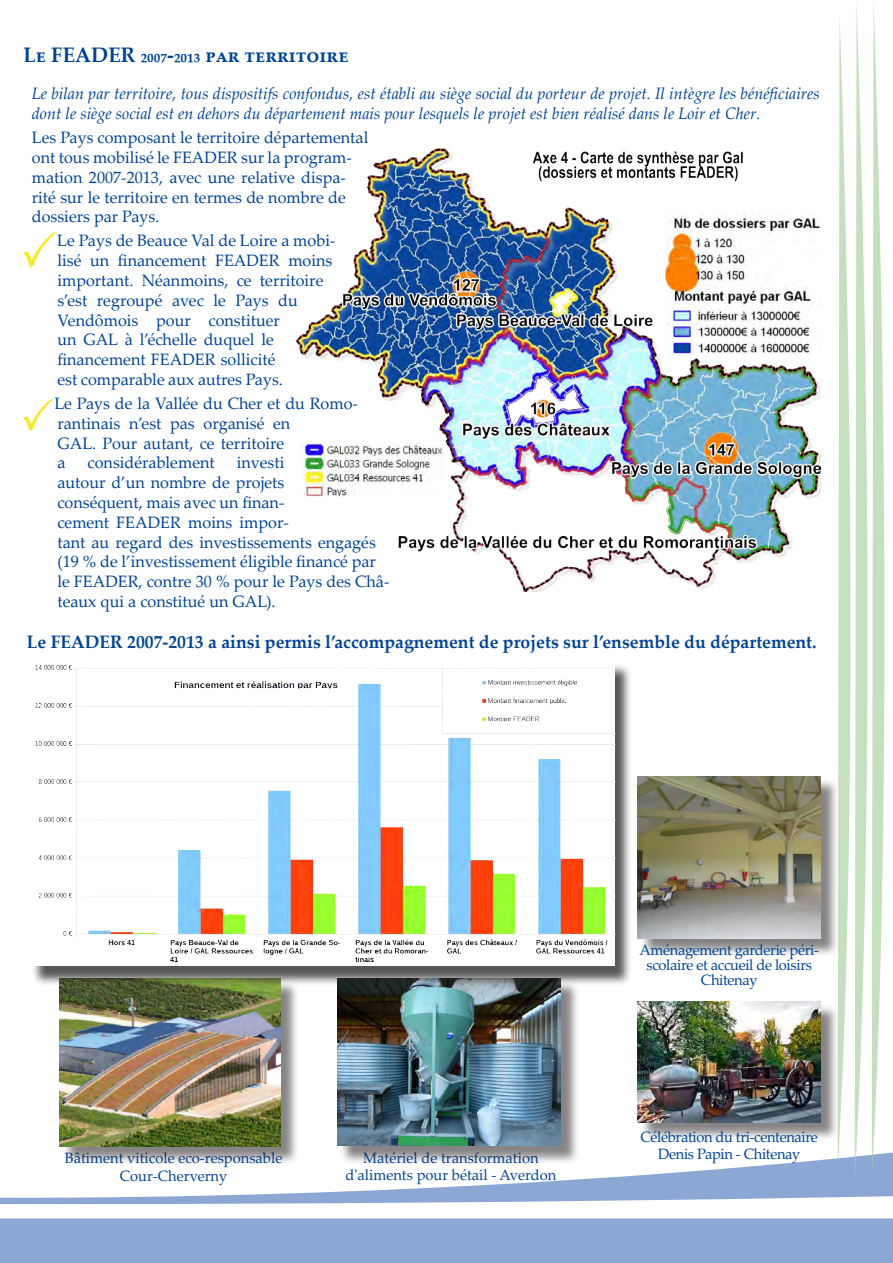
<style>
.page{position:relative;width:893px;height:1263px;background:#fff}
.page>*{position:absolute;margin:0;border:0;box-sizing:border-box;transform-origin:0 0}
.t1{font:700 21px "Palatino Linotype";color:#004494}
.t2{font:700 18px "Palatino Linotype";color:#004494}
.t3{font:16.5px/19.8px "Palatino Linotype";color:#004494}
.t4{font:italic 16.5px/19.8px "Palatino Linotype";color:#004494}
.t5{font:15px/15px "Palatino Linotype";letter-spacing:-.025em;color:#004494;text-align:center}
.t6{font:15px/16.5px "Palatino Linotype";color:#004494;text-align:center}
</style>
<div class="page">
<svg style="left:0;top:1140px;width:893px;height:123px;fill:#8da7d5"></svg>
<svg style="left:0;top:1193px;width:893px;height:25px"></svg>
<img style="left:296px;top:149px;width:525px;height:443px">
<div style="left:339px;top:980px;width:241px;height:184px;background:#231f20;opacity:.55"></div>
<img style="left:337px;top:986px;width:224px;height:160px">
<div style="left:62px;top:980px;width:237px;height:185px;background:#231f20;opacity:.55"></div>
<img style="left:60px;top:986px;width:221px;height:160px">
<div style="left:640px;top:778px;width:199px;height:179px;background:#231f20;opacity:.55"></div>
<img style="left:638px;top:776px;width:183px;height:162px">
<svg style="left:838px;top:5px;width:48px;height:1175px"></svg>
<div style="left:31px;top:664px;width:601px;height:322px;background:#231f20;opacity:.75"></div>
<img style="left:31px;top:664px;width:584px;height:302px">
<div style="left:640px;top:1004px;width:199px;height:138px;background:#231f20;opacity:.55"></div>
<img style="left:638px;top:1002px;width:183px;height:120px">
<p class="t1" style="left:23px;top:40px;width:327px">Le FEADER 2007-2013 par territoire</p>
<p class="t4" style="left:32px;top:83px;width:789px">Le bilan par territoire, tous dispositifs confondus, est établi au siège social du porteur de projet. Il intègre les bénéficiaires dont le siège social est en dehors du département mais pour lesquels le projet est bien réalisé dans le Loir et Cher.</p>
<p class="t3" style="left:32px;top:127px;width:338px">Les Pays composant le territoire départemental ont tous mobilisé le FEADER sur la program&shy;mation 2007-2013, avec une relative dispa&shy;rité sur le territoire en termes de nombre de dossiers par Pays.</p>
<p class="t3" style="left:57px;top:230px;width:280px">Le Pays de Beauce Val de Loire a mobi&shy;lisé un financement FEADER moins important. Néanmoins, ce territoire s’est regroupé avec le Pays du<br>Vendômois pour constituer<br>un GAL à l’échelle duquel le financement FEADER sollicité<br>est comparable aux autres Pays.</p>
<p class="t3" style="left:54px;top:393px;width:305px">Le Pays de la Vallée du Cher et du Romo&shy;rantinais n’est pas organisé en<br>GAL. Pour autant, ce territoire<br>a</p>
<p class="t3" style="left:88px;top:452px;width:129px">considérablement</p>
<p class="t3" style="left:57px;top:452px;width:333px;text-indent:179px">investi<br>autour d’un nombre de projets<br>conséquent, mais avec un finan-<br>cement FEADER moins impor-<br>tant au regard des investissements engagés (19 % de l’investissement éligible financé par le FEADER, contre 30 % pour le Pays des Châ&shy;teaux qui a constitué un GAL).</p>
<p class="t2" style="left:27px;top:629px;width:791px">Le FEADER 2007-2013 a ainsi permis l’accompagnement de projets sur l’ensemble du département.</p>
<p class="t6" style="left:65px;top:1149px;width:219px;line-height:18px">Bâtiment viticole eco-responsable<br>Cour-Cherverny</p>
<p class="t6" style="left:345px;top:1149px;width:212px">Matériel de transformation d'aliments pour bétail - Averdon</p>
<p class="t5" style="left:639px;top:942px;width:181px">Aménagement garderie péri&shy;scolaire et accueil de loisirs<br>Chitenay</p>
<p class="t5" style="left:641px;top:1128px;width:179px;line-height:16.5px">Célébration du tri-centenaire<br>Denis Papin - Chitenay</p>
</div>
